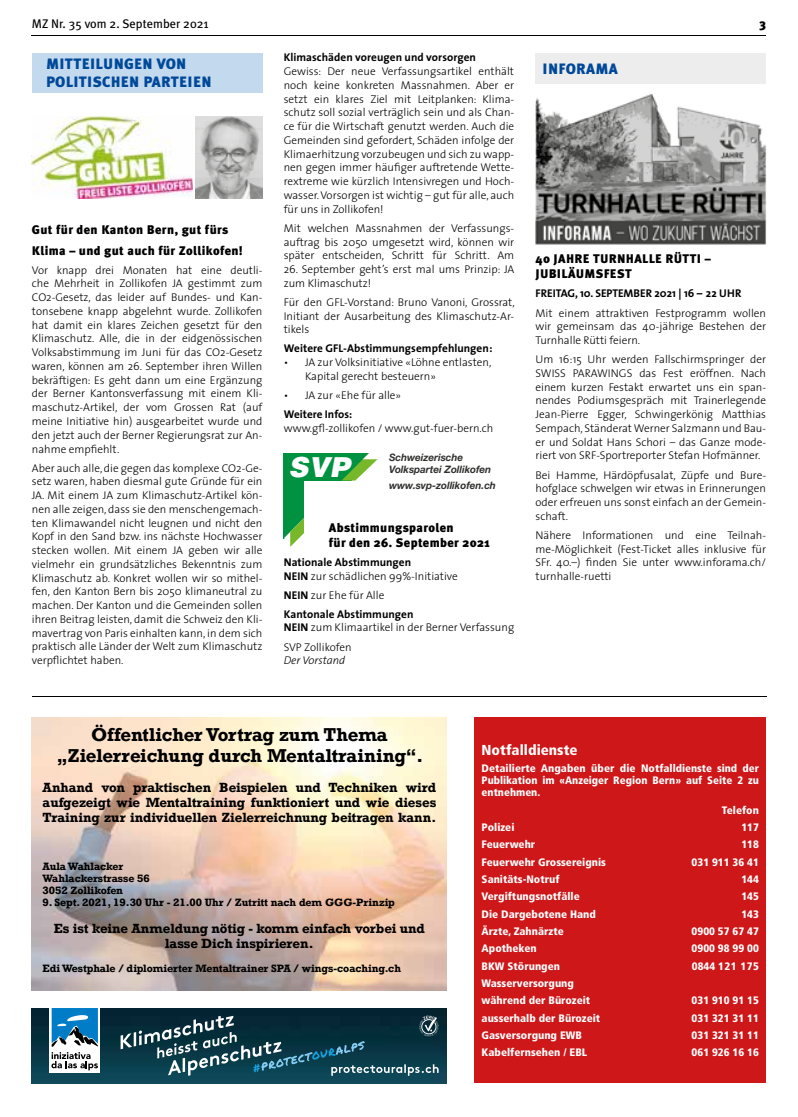
<style>
.page{position:relative;width:798px;height:1117px;background:#fff}
.page>*{position:absolute;margin:0;border:0;box-sizing:border-box;transform-origin:0 0}
.t1{font:italic 900 27.5px "Helvetica";color:#fff}
.t2{font:700 17.5px/21px "Rockwell";letter-spacing:-.01em;color:#000;text-align:center}
.t3{font:900 15px/18px "Meta Plus";letter-spacing:.02em;color:#00489a}
.t4{font:900 condensed 14.38px "Frutiger LT";color:#fff;scale:1.04 1}
.t5{font:700 12.5px/15px "Rockwell";letter-spacing:-.01em;color:#000;text-align:justify}
.t6{font:900 12.5px/15px "Meta Plus";letter-spacing:.03em;color:#000}
.t7{font:12.5px "Meta Plus";color:#000}
.t8{font:300 11.25px/13.8px "The Sans";color:#000;text-align:justify}
.t9{font:700 11.25px/19.1px "The Sans";color:#000}
.t10{font:italic 300 11.25px "The Sans";color:#000}
.t11{font:900 condensed 10.75px/12px "Frutiger LT";color:#fff;text-align:justify;scale:1.04 1}
.t12{font:900 condensed 10.75px "Frutiger LT";letter-spacing:.04em;color:#fff;scale:1.04 1}
.t13{font:italic 700 10.25px/11.2px "Helvetica Neue";color:#2f2f2e}
.t14{font:700 10px/12px "Rockwell";color:#000}
.s1{font-weight:700}
.s2{font-weight:300}
</style>
<div class="page">
<hr style="left:32px;top:35px;width:733px;height:1px;background:#000">
<div style="left:474px;top:717px;width:291px;height:365px;background:#cd1719"></div>
<div style="left:32px;top:53px;width:230px;height:39px;background:#c3daee"></div>
<img style="left:32px;top:116px;width:160px;height:83px">
<img style="left:195px;top:116px;width:67px;height:83px">
<div style="left:284px;top:453px;width:85px;height:27px;background:#009240"></div>
<div style="left:284px;top:453px;width:20px;height:85px;background:#009240"></div>
<svg style="left:341px;top:453px;width:37px;height:28px"></svg>
<svg style="left:284px;top:518px;width:20px;height:29px"></svg>
<div style="left:535px;top:53px;width:230px;height:30px;background:#ededed"></div>
<img style="left:535px;top:94px;width:230px;height:151px">
<img style="left:32px;top:717px;width:414px;height:273px">
<hr style="left:32px;top:696px;width:733px;height:1px;background:#000">
<img style="left:32px;top:1008px;width:414px;height:74px">
<div style="left:50px;top:1007px;width:50px;height:65px;background:#fff"></div>
<svg style="left:51px;top:1008px;width:47px;height:62px"></svg>
<svg style="left:120px;top:1015px;width:318px;height:60px;background:#214a57"></svg>
<p class="t7" style="left:32px;top:16px;width:178px">MZ Nr. 35 vom 2. September 2021</p>
<p class="t6" style="left:759px;top:16px;width:8px">3</p>
<p class="t9" style="left:283px;top:48px;width:194px">Klimaschäden voreugen und vorsorgen</p>
<p class="t8" style="left:283px;top:64px;width:232px">Gewiss: Der neue Verfassungsartikel enthält noch keine konkreten Massnahmen. Aber er setzt ein klares Ziel mit Leitplanken: Klima&shy;schutz soll sozial verträglich sein und als Chan&shy;ce für die Wirtschaft genutzt werden. Auch die Gemeinden sind gefordert, Schäden infolge der Klimaerhitzung vorzubeugen und sich zu wapp&shy;nen gegen immer häufiger auftretende Wette&shy;rextreme wie kürzlich Intensivregen und Hoch&shy;wasser. Vorsorgen ist wichtig – gut für alle, auch für uns in Zollikofen!</p>
<p class="t8" style="left:283px;top:221px;width:232px">Mit welchen Massnahmen der Verfassungs&shy;auftrag bis 2050 umgesetzt wird, können wir später entscheiden, Schritt für Schritt. Am</p>
<p class="t8" style="left:283px;top:262px;width:232px">26. September geht’s erst mal ums Prinzip: JA zum Klimaschutz!</p>
<p class="t8" style="left:283px;top:295px;width:232px">Für den GFL-Vorstand: Bruno Vanoni, Grossrat, Initiant der Ausarbeitung des Klimaschutz-Ar&shy;tikels</p>
<p class="t9" style="left:283px;top:339px;width:210px">Weitere GFL-Abstimmungsempfehlungen:</p>
<p class="t8" style="left:305px;top:355px;width:188px;text-indent:-21px">• JA zur Volksinitiative «Löhne entlasten,<br>Kapital gerecht besteuern»</p>
<p class="t8" style="left:283px;top:388px;width:119px">• JA zur «Ehe für alle»</p>
<p class="t9" style="left:283px;top:404px;width:70px">Weitere Infos:</p>
<p class="t8" style="left:283px;top:421px;width:211px">www.gfl-zollikofen / www.gut-fuer-bern.ch</p>
<h3 class="t3" style="left:46px;top:55px;width:167px">MITTEILUNGEN VON<br>POLITISCHEN PARTEIEN</h3>
<p class="t6" style="left:32px;top:220px;width:212px;line-height:20.2px">Gut für den Kanton Bern, gut fürs<br>Klima – und gut auch für Zollikofen!</p>
<p class="t8" style="left:32px;top:262px;width:232px">Vor knapp drei Monaten hat eine deutli&shy;che Mehrheit in Zollikofen JA gestimmt zum CO2-Gesetz, das leider auf Bundes- und Kan&shy;tonsebene knapp abgelehnt wurde. Zollikofen hat damit ein klares Zeichen gesetzt für den Klimaschutz. Alle, die in der eidgenössischen Volksabstimmung im Juni für das CO2-Gesetz waren, können am 26. September ihren Willen bekräftigen: Es geht dann um eine Ergänzung der Berner Kantonsverfassung mit einem Kli&shy;maschutz-Artikel, der vom Grossen Rat (auf meine Initiative hin) ausgearbeitet wurde und den jetzt auch der Berner Regierungsrat zur An&shy;nahme empfiehlt.</p>
<p class="t8" style="left:32px;top:460px;width:232px">Aber auch alle, die gegen das komplexe CO2-Ge&shy;setz waren, haben diesmal gute Gründe für ein JA. Mit einem JA zum Klimaschutz-Artikel kön&shy;nen alle zeigen, dass sie den menschengemach&shy;ten Klimawandel nicht leugnen und nicht den Kopf in den Sand bzw. ins nächste Hochwasser stecken wollen. Mit einem JA geben wir alle vielmehr ein grundsätzliches Bekenntnis zum Klimaschutz ab. Konkret wollen wir so mithel&shy;fen, den Kanton Bern bis 2050 klimaneutral zu machen. Der Kanton und die Gemeinden sollen ihren Beitrag leisten, damit die Schweiz den Kli&shy;mavertrag von Paris einhalten kann, in dem sich praktisch alle Länder der Welt zum Klimaschutz verpflichtet haben.</p>
<h1 class="t1" style="left:288px;top:449px;width:63px">SVP</h1>
<p class="t13" style="left:389px;top:452px;width:104px">Schweizerische<br>Volkspartei Zollikofen</p>
<p class="t13" style="left:389px;top:479px;width:108px">www.svp-zollikofen.ch</p>
<p class="t6" style="left:328px;top:519px;width:162px">Abstimmungsparolen<br>für den 26. September 2021</p>
<p class="t8" style="left:283px;top:554px;width:175px"><span class="s1">Nationale Abstimmungen<br>NEIN</span> zur schädlichen 99%-Initiative</p>
<p class="t9" style="left:283px;top:584px;width:131px">NEIN <span class="s2">zur Ehe für Alle<br></span>Kantonale Abstimmungen</p>
<p class="t8" style="left:283px;top:617px;width:232px;line-height:19.1px"><span class="s1">NEIN</span> zum Klimaartikel in der Berner Verfassung<br>SVP Zollikofen</p>
<p class="t10" style="left:283px;top:651px;width:63px">Der Vorstand</p>
<h3 class="t3" style="left:542px;top:60px;width:77px">INFORAMA</h3>
<p class="t6" style="left:535px;top:251px;width:177px">40 JAHRE TURNHALLE RÜTTI –<br>JUBILÄUMSFEST</p>
<p class="t9" style="left:535px;top:284px;width:207px">FREITAG, 10. SEPTEMBER 2021 | 16 – 22 UHR</p>
<p class="t8" style="left:535px;top:305px;width:232px">Mit einem attraktiven Festprogramm wollen wir gemeinsam das 40-jährige Bestehen der Turnhalle Rütti feiern.</p>
<p class="t8" style="left:535px;top:352px;width:232px">Um 16:15 Uhr werden Fallschirmspringer der SWISS PARAWINGS das Fest eröffnen. Nach einem kurzen Festakt erwartet uns ein span&shy;nendes Podiumsgespräch mit Trainerlegende Jean-Pierre Egger, Schwingerkönig Matthias Sempach, Ständerat Werner Salzmann und Bau&shy;er und Soldat Hans Schori – das Ganze mode&shy;riert von SRF-Sportreporter Stefan Hofmänner.</p>
<p class="t8" style="left:535px;top:467px;width:232px">Bei Hamme, Härdöpfusalat, Züpfe und Bure&shy;hofglace schwelgen wir etwas in Erinnerungen oder erfreuen uns sonst einfach an der Gemein&shy;schaft.</p>
<p class="t8" style="left:535px;top:527px;width:232px">Nähere Informationen und eine Teilnah&shy;me-Möglichkeit (Fest-Ticket alles inklusive für SFr. 40.–) finden Sie unter www.inforama.ch/ turnhalle-ruetti</p>
<h2 class="t2" style="left:57px;top:724px;width:367px">Öffentlicher Vortrag zum Thema „Zielerreichung durch Mentaltraining“.</h2>
<p class="t5" style="left:43px;top:779px;width:395px">Anhand von praktischen Beispielen und Techniken wird aufgezeigt wie Mentaltraining funktioniert und wie dieses Training zur individuellen Zielerreichnung beitragen kann.</p>
<p class="t14" style="left:43px;top:860px;width:109px">Aula Wahlacker<br>Wahlackerstrasse 56<br>3052 Zollikofen</p>
<p class="t14" style="left:43px;top:896px;width:353px">9. Sept. 2021, 19.30 Uhr - 21.00 Uhr / Zutritt nach dem GGG-Prinzip</p>
<p class="t5" style="left:54px;top:920px;width:372px;text-align:center">Es ist keine Anmeldung nötig - komm einfach vorbei und lasse Dich inspirieren.</p>
<p class="t14" style="left:43px;top:962px;width:360px">Edi Westphale / diplomierter Mentaltrainer SPA / wings-coaching.ch</p>
<p class="t4" style="left:481px;top:741px;width:94px">Notfalldienste</p>
<p class="t11" style="left:481px;top:762px;width:268px">Detailierte Angaben über die Notfalldienste sind der Publikation im «Anzeiger Region Bern» auf Seite 2 zu entnehmen.</p>
<p class="t11" style="left:721px;top:803px;width:37px">Telefon</p>
<p class="t11" style="left:481px;top:821px;width:33px">Polizei</p>
<p class="t11" style="left:741px;top:821px;width:18px">117</p>
<p class="t11" style="left:481px;top:838px;width:53px">Feuerwehr</p>
<p class="t11" style="left:741px;top:838px;width:18px">118</p>
<p class="t11" style="left:481px;top:855px;width:121px">Feuerwehr Grossereignis</p>
<p class="t11" style="left:691px;top:855px;width:66px">031 911 36 41</p>
<p class="t11" style="left:481px;top:873px;width:76px">Sanitäts-Notruf</p>
<p class="t11" style="left:741px;top:873px;width:18px">144</p>
<p class="t11" style="left:481px;top:890px;width:96px">Vergiftungsnotfälle</p>
<p class="t11" style="left:741px;top:890px;width:18px">145</p>
<p class="t11" style="left:481px;top:907px;width:111px">Die Dargebotene Hand</p>
<p class="t11" style="left:741px;top:907px;width:18px">143</p>
<p class="t11" style="left:481px;top:925px;width:80px">Ärzte, Zahnärzte</p>
<p class="t11" style="left:691px;top:925px;width:66px">0900 57 67 47</p>
<p class="t11" style="left:481px;top:942px;width:55px">Apotheken</p>
<p class="t11" style="left:691px;top:942px;width:66px">0900 98 99 00</p>
<p class="t11" style="left:481px;top:959px;width:77px">BKW Störungen</p>
<p class="t12" style="left:691px;top:959px;width:66px">0844 121 175</p>
<p class="t11" style="left:481px;top:974px;width:106px;line-height:17.4px">Wasserversorgung während der Bürozeit</p>
<p class="t11" style="left:691px;top:994px;width:66px">031 910 91 15</p>
<p class="t11" style="left:481px;top:1011px;width:116px">ausserhalb der Bürozeit</p>
<p class="t11" style="left:691px;top:1011px;width:66px">031 321 31 11</p>
<p class="t11" style="left:481px;top:1029px;width:98px">Gasversorgung EWB</p>
<p class="t11" style="left:691px;top:1029px;width:66px">031 321 31 11</p>
<p class="t11" style="left:481px;top:1046px;width:103px">Kabelfernsehen / EBL</p>
<p class="t11" style="left:691px;top:1046px;width:66px">061 926 16 16</p>
</div>
